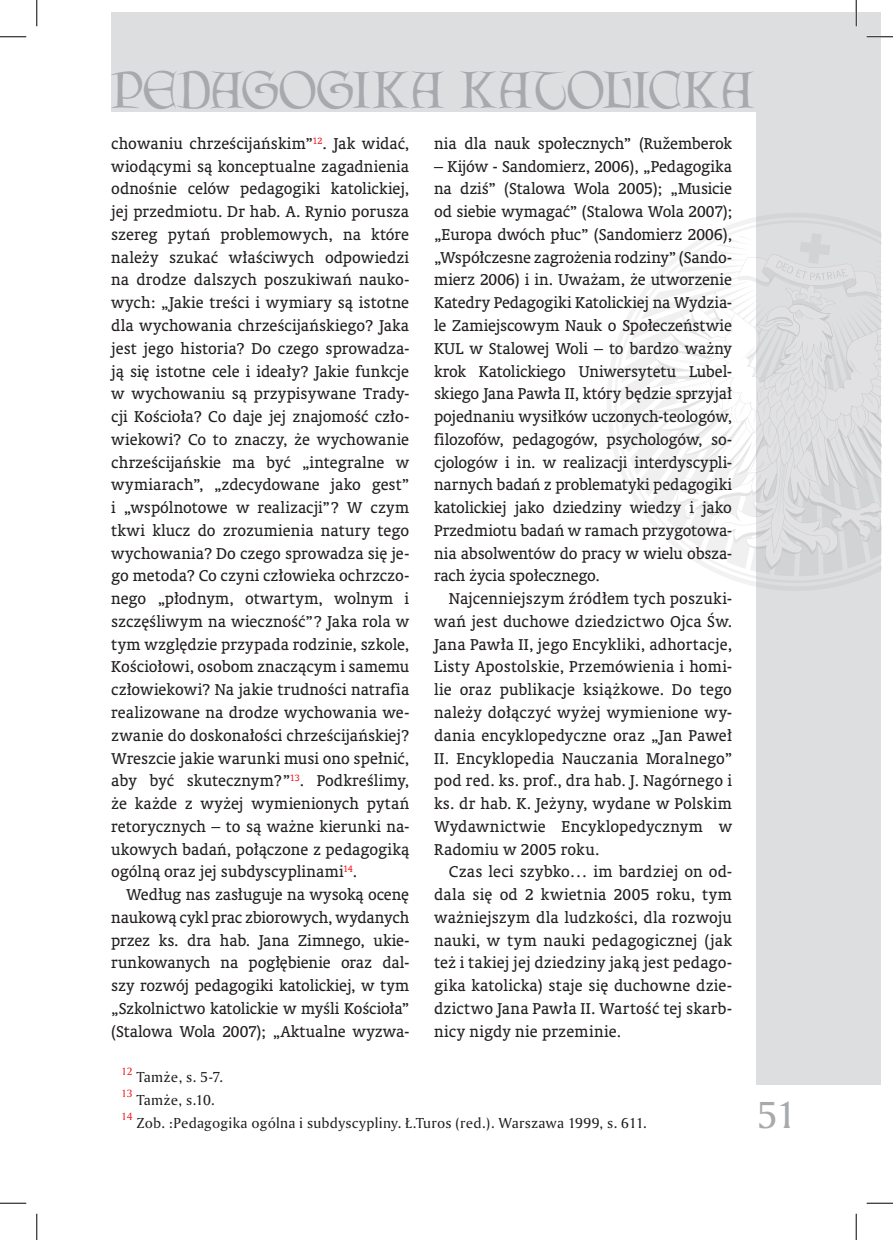
<style>
.page{position:relative;width:893px;height:1240px;background:#fff}
.page>*{position:absolute;margin:0;border:0;box-sizing:border-box;transform-origin:0 0}
.t1{font:46.55px "Lettergical PL";letter-spacing:-.005em;color:#a8a9ad}
.t2{font:36.75px "Amerigo PL";color:#a8a9ad}
.art-TEKST{font:15.75px/22.8px "Oranda PL";letter-spacing:.005em;color:#231f20;text-align:justify}
.art-przypis{font:14px "Amerigo PL";letter-spacing:.015em;color:#231f20}
.art-przypis-2{font:10.15px "Amerigo PL";color:#ee1d23}
</style>
<div class="page">
<div style="left:756px;top:12px;width:124px;height:1071px;background:#dddee0"></div>
<div style="left:111px;top:12px;width:769px;height:99px;background:#dddee0"></div>
<svg style="left:607px;top:217px;width:149px;height:369px"></svg>
<svg style="left:620px;top:233px;width:261px;height:343px"></svg>
<hr style="left:866px;top:36px;width:26px;height:2px;background:#fff">
<hr style="left:854px;top:0;width:2px;height:26px;background:#fff">
<svg style="left:0;top:36px;width:26px;height:1px"></svg>
<svg style="left:866px;top:36px;width:26px;height:1px"></svg>
<svg style="left:0;top:1202px;width:26px;height:1px"></svg>
<svg style="left:866px;top:1202px;width:26px;height:1px"></svg>
<svg style="left:36px;top:0;width:1px;height:26px"></svg>
<svg style="left:36px;top:1213px;width:1px;height:26px"></svg>
<svg style="left:855px;top:0;width:1px;height:26px"></svg>
<svg style="left:855px;top:1213px;width:1px;height:26px"></svg>
<h1 class="t1" style="left:111px;top:61px;width:644px">PEDAGOGIKA KATOLICKA</h1>
<p class="art-TEKST" style="left:111px;top:132px;width:299px">chowaniu chrześcijańskim”<sup>12</sup>. Jak widać, wiodącymi są konceptualne zagadnienia odnośnie celów pedagogiki katolickiej, jej przedmiotu. Dr hab. A. Rynio porusza szereg pytań problemowych, na które należy szukać właściwych odpowiedzi na drodze dalszych poszukiwań nauko&shy;wych: „Jakie treści i wymiary są istotne dla wychowania chrześcijańskiego? Jaka jest jego historia? Do czego sprowadza&shy;ją się istotne cele i ideały? Jakie funkcje w wychowaniu są przypisywane Trady&shy;cji Kościoła? Co daje jej znajomość czło&shy;wiekowi? Co to znaczy, że wychowanie chrześcijańskie ma być „integralne w wymiarach”, „zdecydowane jako gest” i „wspólnotowe w realizacji”? W czym tkwi klucz do zrozumienia natury tego wychowania? Do czego sprowadza się je&shy;go metoda? Co czyni człowieka ochrzczo&shy;nego „płodnym, otwartym, wolnym i szczęśliwym na wieczność”? Jaka rola w tym względzie przypada rodzinie, szkole, Kościołowi, osobom znaczącym i samemu człowiekowi? Na jakie trudności natrafia realizowane na drodze wychowania we&shy;zwanie do doskonałości chrześcijańskiej?<br>Wreszcie jakie warunki musi ono spełnić, aby być skutecznym?”<sup>13</sup>. Podkreślimy, że każde z wyżej wymienionych pytań retorycznych – to są ważne kierunki na&shy;ukowych badań, połączone z pedagogiką ogólną oraz jej subdyscyplinami<sup>14</sup>.</p>
<p class="art-TEKST" style="left:111px;top:882px;width:299px;text-indent:15px">Według nas zasługuje na wysoką ocenę naukową cykl prac zbiorowych, wydanych przez ks. dra hab. Jana Zimnego, ukie&shy;runkowanych na pogłębienie oraz dal&shy;szy rozwój pedagogiki katolickiej, w tym „Szkolnictwo katolickie w myśli Kościoła” (Stalowa Wola 2007); „Aktualne wyzwa-</p>
<p class="art-przypis-2" style="left:121px;top:1064px;width:13px">12</p>
<p class="art-przypis" style="left:136px;top:1067px;width:88px">Tamże, s. 5-7.</p>
<p class="art-przypis-2" style="left:121px;top:1086px;width:13px">13</p>
<p class="art-przypis" style="left:136px;top:1090px;width:80px">Tamże, s.10.</p>
<p class="art-TEKST" style="left:434px;top:132px;width:299px">nia dla nauk społecznych” (Ružemberok</p>
<p class="art-TEKST" style="left:434px;top:154px;width:299px">– Kijów - Sandomierz, 2006), „Pedagogika na dziś” (Stalowa Wola 2005); „Musicie od siebie wymagać” (Stalowa Wola 2007); „Europa dwóch płuc” (Sandomierz 2006), „Współczesne zagrożenia rodziny” (Sando&shy;mierz 2006) i in. Uważam, że utworzenie Katedry Pedagogiki Katolickiej na Wydzia&shy;le Zamiejscowym Nauk o Społeczeństwie KUL w Stalowej Woli – to bardzo ważny krok Katolickiego Uniwersytetu Lubel&shy;skiego Jana Pawła II, który będzie sprzyjał pojednaniu wysiłków uczonych-teologów, filozofów, pedagogów, psychologów, so&shy;cjologów i in. w realizacji interdyscypli&shy;narnych badań z problematyki pedagogiki katolickiej jako dziedziny wiedzy i jako Przedmiotu badań w ramach przygotowa&shy;nia absolwentów do pracy w wielu obsza&shy;rach życia społecznego.</p>
<p class="art-TEKST" style="left:434px;top:587px;width:299px;text-indent:15px">Najcenniejszym źródłem tych poszuki&shy;wań jest duchowe dziedzictwo Ojca Św.<br>Jana Pawła II, jego Encykliki, adhortacje, Listy Apostolskie, Przemówienia i homi&shy;lie oraz publikacje książkowe. Do tego należy dołączyć wyżej wymienione wy&shy;dania encyklopedyczne oraz „Jan Paweł II. Encyklopedia Nauczania Moralnego” pod red. ks. prof., dra hab. J. Nagórnego i ks. dr hab. K. Jeżyny, wydane w Polskim Wydawnictwie Encyklopedycznym w Radomiu w 2005 roku.</p>
<p class="art-TEKST" style="left:434px;top:860px;width:299px;text-indent:15px">Czas leci szybko… im bardziej on od&shy;dala się od 2 kwietnia 2005 roku, tym ważniejszym dla ludzkości, dla rozwoju nauki, w tym nauki pedagogicznej (jak też i takiej jej dziedziny jaką jest pedago&shy;gika katolicka) staje się duchowne dzie&shy;dzictwo Jana Pawła II. Wartość tej skarb&shy;nicy nigdy nie przeminie.</p>
<p class="art-przypis-2" style="left:121px;top:1109px;width:13px">14</p>
<p class="art-przypis" style="left:136px;top:1113px;width:511px">Zob. :Pedagogika ogólna i subdyscypliny. Ł.Turos (red.). Warszawa 1999, s. 611.</p>
<h2 class="t2" style="left:756px;top:1089px;width:41px">51</h2>
</div>
